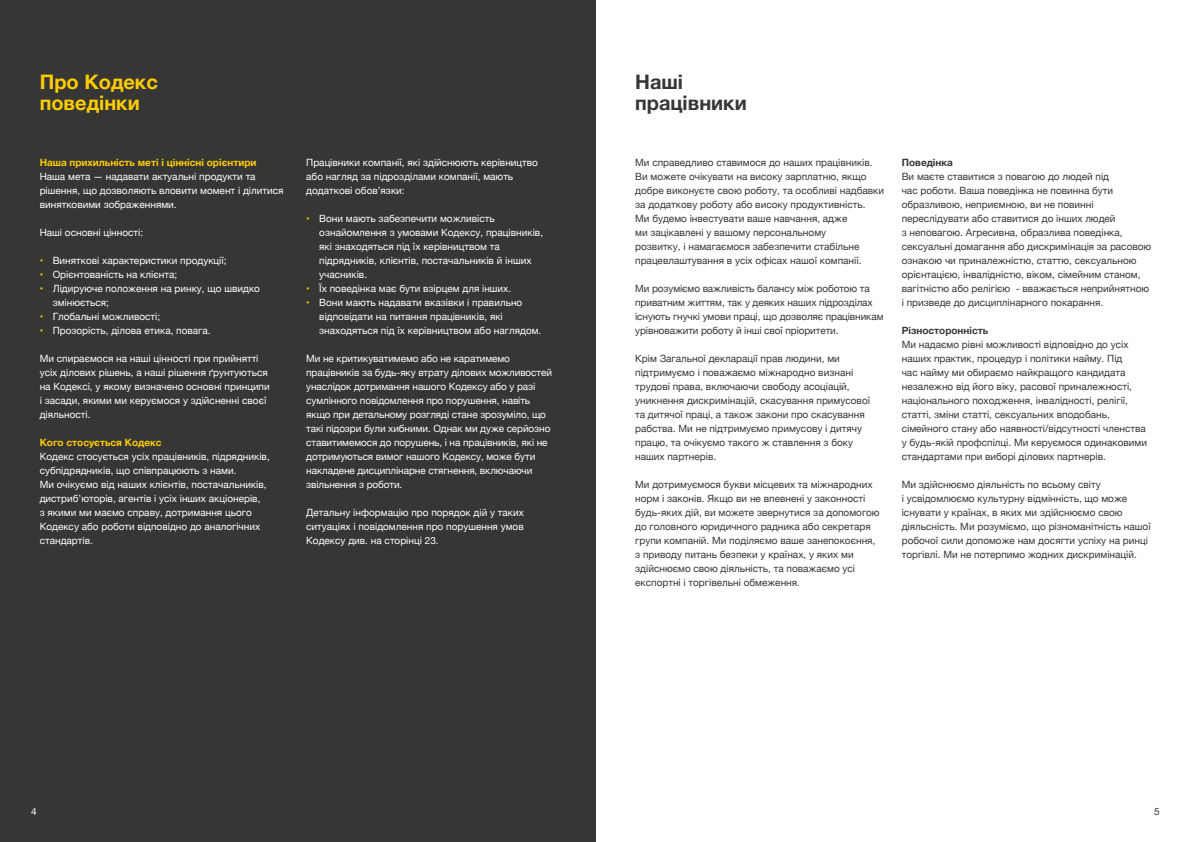
<style>
.page{position:relative;width:1191px;height:842px;background:#fff}
.page>*{position:absolute;margin:0;border:0;box-sizing:border-box;transform-origin:0 0}
.t1{font:700 20px/21px "Helvetica Neue";color:#fc0}
.t2{font:700 20px/21px "Helvetica Neue";color:#363635}
.t3{font:10px/14px "Helvetica Neue";color:#363635}
.t4{font:10px/14px "Helvetica Neue";color:#fff}
.t5{font:700 10px "Helvetica Neue";color:#fc0}
.t6{font:700 10px "Helvetica Neue";color:#363635}
.s1{color:#fc0}
</style>
<div class="page">
<div style="left:0;top:0;width:595px;height:842px;background:#363635"></div>
<h1 class="t1" style="left:40px;top:72px;width:120px">Про Кодекс поведінки</h1>
<h1 class="t2" style="left:635px;top:72px;width:113px">Наші працівники</h1>
<p class="t5" style="left:40px;top:154px;width:218px">Наша прихильність меті і ціннісні орієнтири</p>
<p class="t4" style="left:40px;top:170px;width:245px">Наша мета — надавати актуальні продукти та рішення, що дозволяють вловити момент і ділитися винятковими зображеннями.</p>
<p class="t4" style="left:40px;top:226px;width:105px">Наші основні цінності:</p>
<p class="t4" style="left:40px;top:254px;width:188px"><span class="s1">•</span> Виняткові характеристики продукції;</p>
<p class="t4" style="left:40px;top:268px;width:139px"><span class="s1">•</span> Орієнтованість на клієнта;</p>
<p class="t4" style="left:53px;top:282px;width:209px;text-indent:-13px"><span class="s1">•</span> Лідируюче положення на ринку, що швидко змінюється;</p>
<p class="t4" style="left:40px;top:310px;width:122px"><span class="s1">•</span> Глобальні можливості;</p>
<p class="t4" style="left:40px;top:324px;width:172px"><span class="s1">•</span> Прозорість, ділова етика, повага.</p>
<p class="t4" style="left:40px;top:352px;width:232px">Ми спираємося на наші цінності при прийнятті усіх ділових рішень, а наші рішення ґрунтуються на Кодексі, у якому визначено основні принципи і засади, якими ми керуємося у здійсненні своєї діяльності.</p>
<p class="t5" style="left:40px;top:434px;width:123px">Кого стосується Кодекс</p>
<p class="t4" style="left:40px;top:450px;width:232px">Кодекс стосується усіх працівників, підрядників, субпідрядників, що співпрацюють з нами.<br>Ми очікуємо від наших клієнтів, постачальників, дистриб’юторів, агентів і усіх інших акціонерів,<br>з якими ми маємо справу, дотримання цього Кодексу або роботи відповідно до аналогічних стандартів.</p>
<p class="t4" style="left:306px;top:156px;width:233px">Працівники компанії, які здійснюють керівництво або нагляд за підрозділами компанії, мають додаткові обов’язки:</p>
<p class="t4" style="left:319px;top:212px;width:225px;text-indent:-13px"><span class="s1">•</span> Вони мають забезпечити можливість ознайомлення з умовами Кодексу, працівників, які знаходяться під їх керівництвом та підрядників, клієнтів, постачальників й інших учасників.</p>
<p class="t4" style="left:306px;top:282px;width:206px"><span class="s1">•</span> Їх поведінка має бути взірцем для інших.</p>
<p class="t4" style="left:319px;top:296px;width:224px;text-indent:-13px"><span class="s1">•</span> Вони мають надавати вказівки і правильно відповідати на питання працівників, які знаходяться під їх керівництвом або наглядом.</p>
<p class="t4" style="left:306px;top:352px;width:247px">Ми не критикуватимемо або не каратимемо працівників за будь-яку втрату ділових можливостей унаслідок дотримання нашого Кодексу або у разі сумлінного повідомлення про порушення, навіть якщо при детальному розгляді стане зрозуміло, що такі підозри були хибними. Однак ми дуже серйозно ставитимемося до порушень, і на працівників, які не дотримуються вимог нашого Кодексу, може бути накладене дисциплінарне стягнення, включаючи звільнення з роботи.</p>
<p class="t4" style="left:306px;top:506px;width:219px;text-align:justify">Детальну інформацію про порядок дій у таких ситуаціях і повідомлення про порушення умов Кодексу див. на сторінці 23.</p>
<p class="t3" style="left:635px;top:156px;width:250px">Ми справедливо ставимося до наших працівників.<br>Ви можете очікувати на високу зарплатню, якщо добре виконуєте свою роботу, та особливі надбавки за додаткову роботу або високу продуктивність.<br>Ми будемо інвестувати ваше навчання, адже<br>ми зацікавлені у вашому персональному<br>розвитку, і намагаємося забезпечити стабільне працевлаштування в усіх офісах нашої компанії.</p>
<p class="t3" style="left:635px;top:282px;width:250px">Ми розуміємо важливість балансу між роботою та приватним життям, так у деяких наших підрозділах існують гнучкі умови праці, що дозволяє працівникам урівноважити роботу й інші свої пріоритети.</p>
<p class="t3" style="left:635px;top:352px;width:236px">Крім Загальної декларації прав людини, ми підтримуємо і поважаємо міжнародно визнані трудові права, включаючи свободу асоціацій, уникнення дискримінацій, скасування примусової та дитячої праці, а також закони про скасування рабства. Ми не підтримуємо примусову і дитячу працю, та очікуємо такого ж ставлення з боку наших партнерів.</p>
<p class="t3" style="left:635px;top:478px;width:246px">Ми дотримуємося букви місцевих та міжнародних норм і законів. Якщо ви не впевнені у законності будь-яких дій, ви можете звернутися за допомогою до головного юридичного радника або секретаря групи компаній. Ми поділяємо ваше занепокоєння, з приводу питань безпеки у країнах, у яких ми здійснюємо свою діяльність, та поважаємо усі експортні і торгівельні обмеження.</p>
<p class="t6" style="left:901px;top:154px;width:53px">Поведінка</p>
<p class="t3" style="left:901px;top:170px;width:251px">Ви маєте ставитися з повагою до людей під<br>час роботи. Ваша поведінка не повинна бути образливою, неприємною, ви не повинні переслідувати або ставитися до інших людей<br>з неповагою. Агресивна, образлива поведінка, сексуальні домагання або дискримінація за расовою ознакою чи приналежністю, статтю, сексуальною орієнтацією, інвалідністю, віком, сімейним станом, вагітністю або релігією - вважається неприйнятною і призведе до дисциплінарного покарання.</p>
<p class="t6" style="left:901px;top:322px;width:88px">Різносторонність</p>
<p class="t3" style="left:901px;top:338px;width:247px">Ми надаємо рівні можливості відповідно до усіх наших практик, процедур і політики найму. Під<br>час найму ми обираємо найкращого кандидата незалежно від його віку, расової приналежності, національного походження, інвалідності, релігії, статті, зміни статті, сексуальних вподобань, сімейного стану або наявності/відсутності членства у будь-якій профспілці. Ми керуємося одинаковими стандартами при виборі ділових партнерів.</p>
<p class="t3" style="left:901px;top:478px;width:250px">Ми здійснюємо діяльність по всьому світу<br>і усвідомлюємо культурну відмінність, що може існувати у країнах, в яких ми здійснюємо свою діяльсність. Ми розуміємо, що різноманітність нашої робочої сили допоможе нам досягти успіху на ринці торгівлі. Ми не потерпимо жодних дискримінацій.</p>
<p class="t4" style="left:31px;top:805px;width:7px">4</p>
<p class="t3" style="left:1154px;top:805px;width:7px">5</p>
</div>
